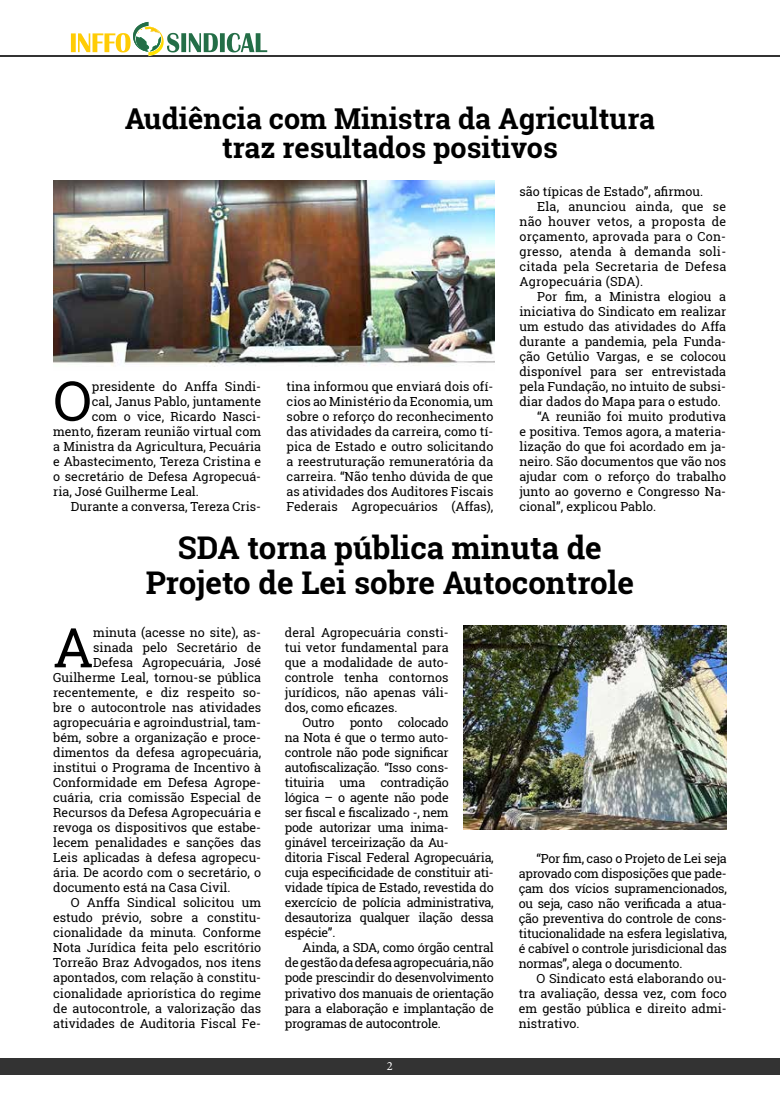
<style>
.page{position:relative;width:780px;height:1099px;background:#fff}
.page>*{position:absolute;margin:0;border:0;box-sizing:border-box;transform-origin:0 0}
.t1{font:54.75px "Roboto Slab";color:#000}
.t2{font:700 31.25px/34.4px "Roboto Slab";color:#000;text-align:center}
.t3{font:700 28.75px/28.8px "Roboto Slab";color:#000;text-align:center}
.t4{font:12.5px/15px "Roboto Slab";color:#000;text-align:justify}
.t5{font:12.5px/15px "Roboto Slab";letter-spacing:-.02em;color:#000}
.t6{font:12.5px "Roboto Slab";letter-spacing:.02em;color:#000}
.t7{font:12.5px "Minion Pro";color:#fff}
</style>
<div class="page">
<div style="left:0;top:1058px;width:780px;height:16px;background:#333"></div>
<hr style="left:0;top:55px;width:780px;height:2px;background:#333">
<img style="left:148px;top:33px;width:16px;height:23px">
<svg style="left:167px;top:33px;width:100px;height:19px"></svg>
<svg style="left:71px;top:22px;width:90px;height:30px"></svg>
<img style="left:463px;top:625px;width:263px;height:204px">
<img style="left:53px;top:181px;width:441px;height:186px">
<h3 class="t3" style="left:125px;top:104px;width:531px">Audiência com Ministra da Agricultura traz resultados positivos</h3>
<h1 class="t1" style="left:53px;top:363px;width:40px">O</h1>
<p class="t4" style="left:92px;top:378px;width:171px">presidente do Anffa Sindi-</p>
<p class="t4" style="left:92px;top:393px;width:171px">cal, Janus Pablo, juntamente</p>
<p class="t4" style="left:92px;top:408px;width:171px">com o vice, Ricardo Nasci-</p>
<p class="t4" style="left:53px;top:423px;width:209px">mento, fizeram reunião virtual com</p>
<p class="t4" style="left:53px;top:438px;width:209px">a Ministra da Agricultura, Pecuária</p>
<p class="t4" style="left:53px;top:453px;width:209px">e Abastecimento, Tereza Cristina e</p>
<p class="t4" style="left:53px;top:468px;width:209px">o secretário de Defesa Agropecuá-</p>
<p class="t4" style="left:53px;top:483px;width:147px">ria, José Guilherme Leal.</p>
<p class="t4" style="left:71px;top:498px;width:192px">Durante a conversa, Tereza Cris-</p>
<p class="t4" style="left:286px;top:378px;width:208px">tina informou que enviará dois ofí&shy;cios ao Ministério da Economia, um sobre o reforço do reconhecimento das atividades da carreira, como tí&shy;pica de Estado e outro solicitando a reestruturação remuneratória da carreira. “Não tenho dúvida de que as atividades dos Auditores Fiscais Federais Agropecuários (Affas),</p>
<p class="t4" style="left:519px;top:183px;width:185px">são típicas de Estado”, afirmou.</p>
<p class="t6" style="left:537px;top:197px;width:190px">Ela, anunciou ainda, que se</p>
<p class="t6" style="left:519px;top:212px;width:208px">não houver vetos, a proposta de</p>
<p class="t6" style="left:519px;top:227px;width:208px">orçamento, aprovada para o Con-</p>
<p class="t6" style="left:519px;top:242px;width:208px">gresso, atenda à demanda soli-</p>
<p class="t6" style="left:519px;top:257px;width:208px">citada pela Secretaria de Defesa</p>
<p class="t6" style="left:519px;top:272px;width:125px">Agropecuária (SDA).</p>
<p class="t4" style="left:537px;top:288px;width:190px">Por fim, a Ministra elogiou a</p>
<p class="t4" style="left:519px;top:303px;width:208px">iniciativa do Sindicato em realizar</p>
<p class="t4" style="left:519px;top:318px;width:208px">um estudo das atividades do Affa</p>
<p class="t4" style="left:519px;top:333px;width:208px">durante a pandemia, pela Funda-</p>
<p class="t4" style="left:519px;top:348px;width:208px">ção Getúlio Vargas, e se colocou</p>
<p class="t4" style="left:519px;top:363px;width:208px">disponível para ser entrevistada</p>
<p class="t4" style="left:519px;top:378px;width:208px">pela Fundação, no intuito de subsi-</p>
<p class="t4" style="left:519px;top:393px;width:203px">diar dados do Mapa para o estudo.</p>
<p class="t4" style="left:537px;top:408px;width:190px">“A reunião foi muito produtiva</p>
<p class="t4" style="left:519px;top:423px;width:208px">e positiva. Temos agora, a materia-</p>
<p class="t4" style="left:519px;top:438px;width:208px">lização do que foi acordado em ja-</p>
<p class="t4" style="left:519px;top:453px;width:208px">neiro. São documentos que vão nos</p>
<p class="t4" style="left:519px;top:468px;width:208px">ajudar com o reforço do trabalho</p>
<p class="t4" style="left:519px;top:483px;width:208px">junto ao governo e Congresso Na-</p>
<p class="t4" style="left:519px;top:498px;width:138px">cional”, explicou Pablo.</p>
<h2 class="t2" style="left:146px;top:530px;width:490px">SDA torna pública minuta de<br>Projeto de Lei sobre Autocontrole</h2>
<h1 class="t1" style="left:53px;top:610px;width:42px">A</h1>
<p class="t4" style="left:93px;top:625px;width:169px">minuta (acesse no site), as-</p>
<p class="t4" style="left:93px;top:640px;width:169px">sinada pelo Secretário de</p>
<p class="t4" style="left:93px;top:655px;width:169px">Defesa Agropecuária, José</p>
<p class="t4" style="left:53px;top:670px;width:209px">Guilherme Leal, tornou-se pública</p>
<p class="t4" style="left:53px;top:685px;width:209px">recentemente, e diz respeito so-</p>
<p class="t4" style="left:53px;top:700px;width:209px">bre o autocontrole nas atividades</p>
<p class="t4" style="left:53px;top:715px;width:209px">agropecuária e agroindustrial, tam-</p>
<p class="t4" style="left:53px;top:730px;width:209px">bém, sobre a organização e proce-</p>
<p class="t4" style="left:53px;top:745px;width:209px">dimentos da defesa agropecuária,</p>
<p class="t4" style="left:53px;top:760px;width:209px">institui o Programa de Incentivo à</p>
<p class="t4" style="left:53px;top:775px;width:209px">Conformidade em Defesa Agrope-</p>
<p class="t4" style="left:53px;top:790px;width:209px">cuária, cria comissão Especial de</p>
<p class="t4" style="left:53px;top:805px;width:209px">Recursos da Defesa Agropecuária e</p>
<p class="t4" style="left:53px;top:820px;width:209px">revoga os dispositivos que estabe-</p>
<p class="t4" style="left:53px;top:835px;width:209px">lecem penalidades e sanções das</p>
<p class="t4" style="left:53px;top:850px;width:209px">Leis aplicadas à defesa agropecu-</p>
<p class="t4" style="left:53px;top:865px;width:209px">ária. De acordo com o secretário, o</p>
<p class="t4" style="left:53px;top:880px;width:179px">documento está na Casa Civil.</p>
<p class="t4" style="left:71px;top:895px;width:192px">O Anffa Sindical solicitou um</p>
<p class="t4" style="left:53px;top:910px;width:209px">estudo prévio, sobre a constitu-</p>
<p class="t4" style="left:53px;top:925px;width:209px">cionalidade da minuta. Conforme</p>
<p class="t4" style="left:53px;top:940px;width:209px">Nota Jurídica feita pelo escritório</p>
<p class="t4" style="left:53px;top:955px;width:209px">Torreão Braz Advogados, nos itens</p>
<p class="t4" style="left:53px;top:970px;width:209px">apontados, com relação à constitu-</p>
<p class="t4" style="left:53px;top:985px;width:209px">cionalidade apriorística do regime</p>
<p class="t4" style="left:53px;top:1000px;width:209px">de autocontrole, a valorização das</p>
<p class="t4" style="left:53px;top:1015px;width:209px">atividades de Auditoria Fiscal Fe-</p>
<p class="t4" style="left:285px;top:625px;width:165px">deral Agropecuária consti&shy;tui vetor fundamental para que a modalidade de auto&shy;controle tenha contornos jurídicos, não apenas váli&shy;dos, como eficazes.</p>
<p class="t5" style="left:285px;top:715px;width:210px;text-indent:18px">Outro ponto colocado<br>na Nota é que o termo auto&shy;controle não pode significar autofiscalização. “Isso cons-<br>tituiria uma contradição<br>lógica – o agente não pode<br>ser fiscal e fiscalizado -, nem<br>pode autorizar uma inima&shy;ginável terceirização da Au-<br>ditoria Fiscal Federal Agropecuária, cuja especificidade de constituir ati&shy;vidade típica de Estado, revestida do exercício de polícia administrativa, desautoriza qualquer ilação dessa espécie”.</p>
<p class="t4" style="left:285px;top:940px;width:210px;text-indent:18px">Ainda, a SDA, como órgão central de gestão da defesa agropecuária, não pode prescindir do desenvolvimento privativo dos manuais de orientação para a elaboração e implantação de programas de autocontrole.</p>
<p class="t7" style="left:387px;top:1057px;width:7px">2</p>
<p class="t4" style="left:518px;top:850px;width:209px;text-indent:18px">“Por fim, caso o Projeto de Lei seja aprovado com disposições que pade&shy;çam dos vícios supramencionados, ou seja, caso não verificada a atua&shy;ção preventiva do controle de cons&shy;titucionalidade na esfera legislativa, é cabível o controle jurisdicional das normas”, alega o documento.</p>
<p class="t4" style="left:518px;top:970px;width:209px;text-indent:18px">O Sindicato está elaborando ou&shy;tra avaliação, dessa vez, com foco em gestão pública e direito admi&shy;nistrativo.</p>
</div>
